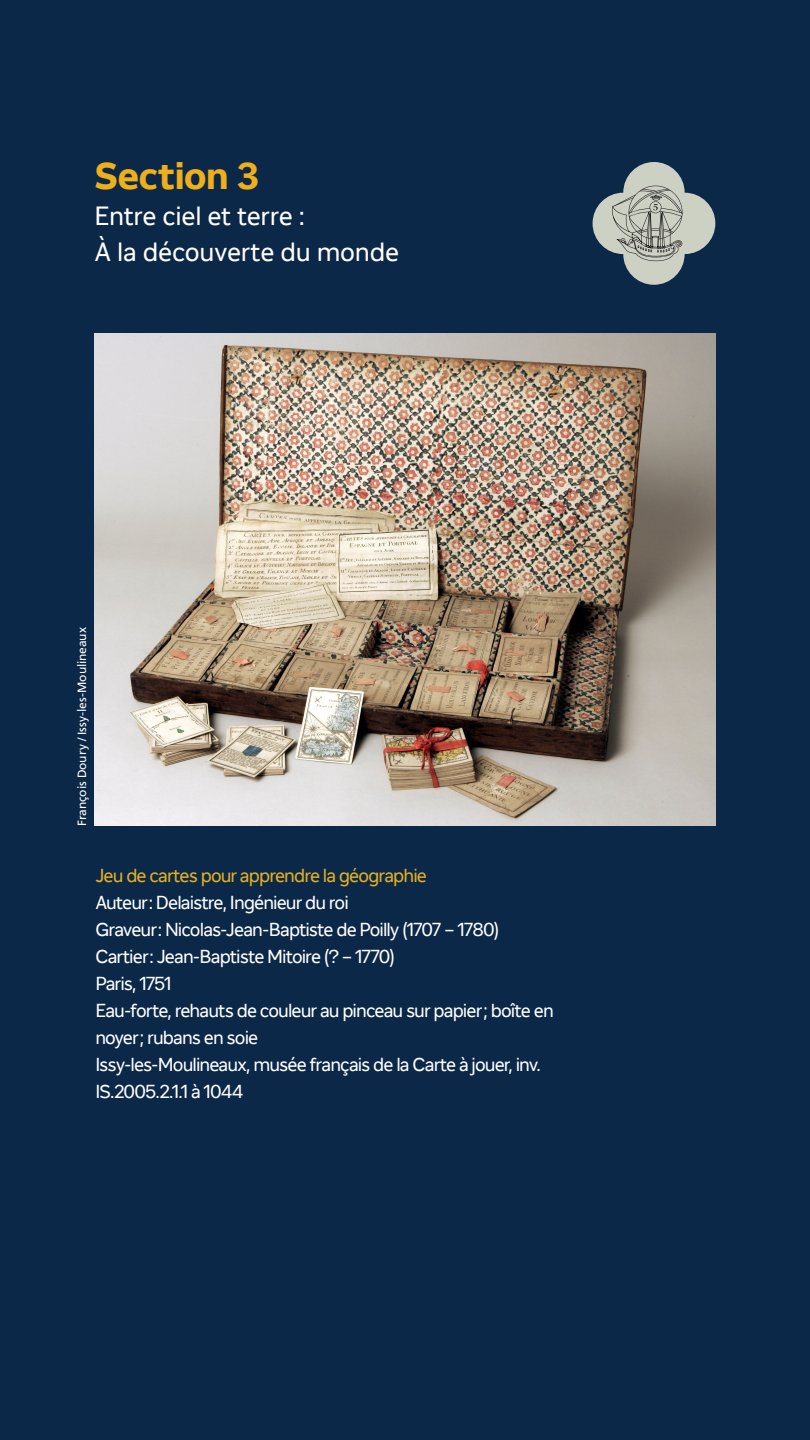
<style>
.page{position:relative;width:810px;height:1440px;background:#0c2849}
.page>*{position:absolute;margin:0;border:0;box-sizing:border-box;transform-origin:0 0}
.LAD_Frutiger_Header{font:700 37.5px "LAD";letter-spacing:-.01em;color:#eeaf1b}
.LAD_Frutiger_Header-2{font:26.25px "LAD";letter-spacing:-.01em;color:#fff}
.LAD_Frutiger_Intro{font:18.75px/27px "LAD";letter-spacing:-.05em;color:#fff}
.LAD_Frutiger_Intro-2{font:18.75px "LAD";letter-spacing:-.05em;color:#e6b020}
.LAD_Frutiger_Header-3{font:12px "Frutiger LT Pro";letter-spacing:-.005em;color:#fff}
</style>
<div class="page">
<svg style="left:593px;top:162px;width:122px;height:123px"></svg>
<img style="left:95px;top:333px;width:620px;height:493px">
<p class="LAD_Frutiger_Header" style="left:95px;top:152px;width:166px">Section 3</p>
<p class="LAD_Frutiger_Header-2" style="left:95px;top:200px;width:212px">Entre ciel et terre :</p>
<p class="LAD_Frutiger_Header-2" style="left:95px;top:236px;width:306px">À la découverte du monde</p>
<p class="LAD_Frutiger_Header-3" style="left:75px;top:826px;width:200px;rotate:-90deg">François Doury / Issy-les-Moulineaux</p>
<p class="LAD_Frutiger_Intro-2" style="left:95px;top:864px;width:333px">Jeu de cartes pour apprendre la géographie</p>
<p class="LAD_Frutiger_Intro" style="left:95px;top:890px;width:255px">Auteur: Delaistre, Ingénieur du roi</p>
<p class="LAD_Frutiger_Intro" style="left:95px;top:917px;width:406px">Graveur: Nicolas-Jean-Baptiste de Poilly (1707 – 1780)</p>
<p class="LAD_Frutiger_Intro" style="left:95px;top:944px;width:301px">Cartier: Jean-Baptiste Mitoire (? – 1770)</p>
<p class="LAD_Frutiger_Intro" style="left:95px;top:971px;width:78px">Paris, 1751</p>
<p class="LAD_Frutiger_Intro" style="left:95px;top:998px;width:460px">Eau-forte, rehauts de couleur au pinceau sur papier; boîte en noyer; rubans en soie</p>
<p class="LAD_Frutiger_Intro" style="left:95px;top:1052px;width:447px">Issy-les-Moulineaux, musée français de la Carte à jouer, inv.<br>IS.2005.2.1.1 à 1044</p>
</div>
